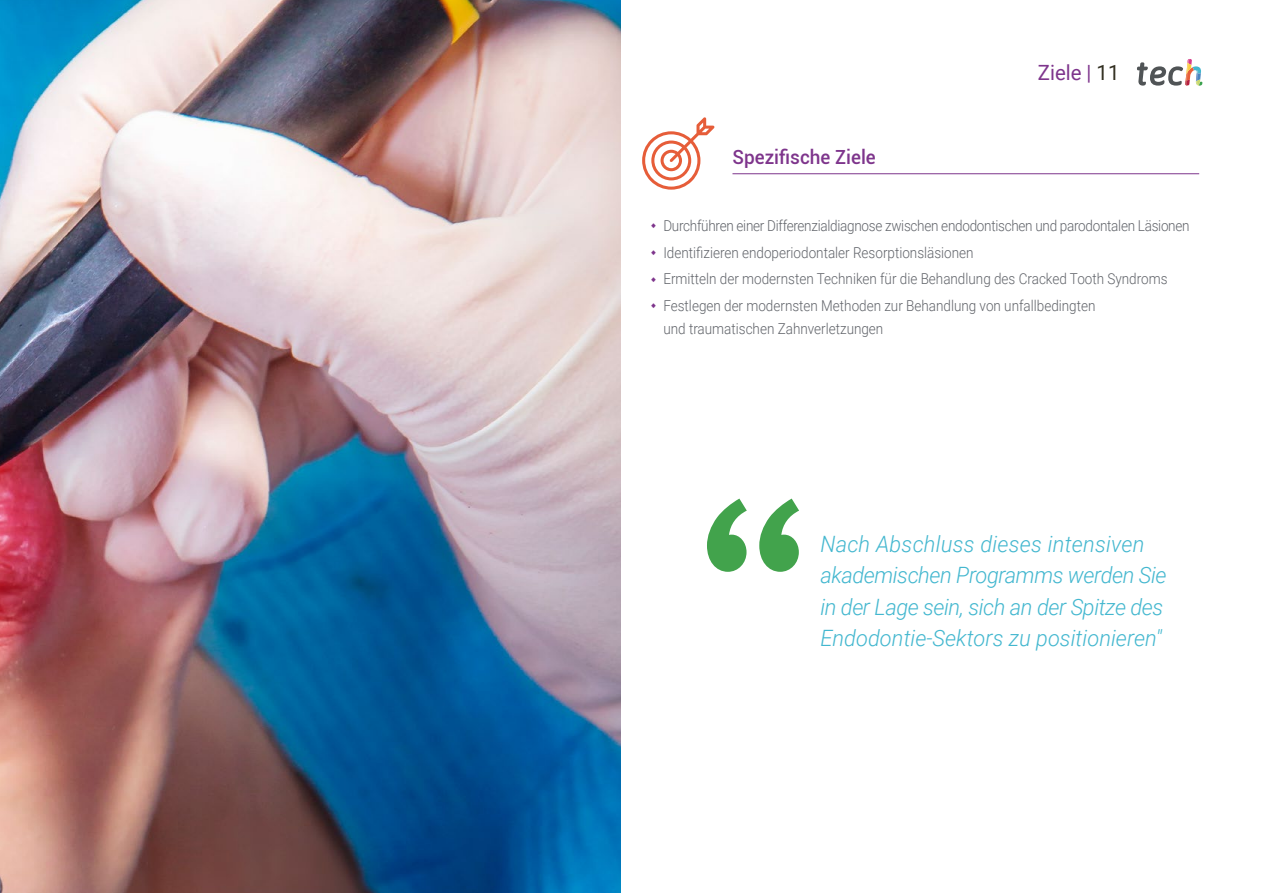
<style>
.page{position:relative;width:1263px;height:893px;background:#fff}
.page>*{position:absolute;margin:0;border:0;box-sizing:border-box;transform-origin:0 0}
.t1{font:italic 300 22.5px/31.5px "Roboto";color:#43b7cf}
.t2{font:21px "Roboto";color:#7e358c}
.t3{font:500 19.5px "Roboto";color:#7e358c}
.t4{font:300 15px/26.7px "Roboto";color:#61646a;scale:.9 1}
.s1{color:#312e20}
</style>
<div class="page">
<img style="left:0;top:0;width:621px;height:893px">
<svg style="left:707px;top:499px;width:92px;height:73px"></svg>
<svg style="left:1137px;top:59px;width:65px;height:27px"></svg>
<svg style="left:642px;top:117px;width:72px;height:73px"></svg>
<hr style="left:732px;top:173px;width:467px;height:1px;background:#7e358c">
<h3 class="t3" style="left:732px;top:144px;width:145px">Spezifische Ziele</h3>
<h2 class="t2" style="left:1038px;top:57px;width:83px">Ziele | <span class="s1">11</span></h2>
<p class="t4" style="left:663px;top:212px;width:586px">Durchführen einer Differenzialdiagnose zwischen endodontischen und parodontalen Läsionen Identifizieren endoperiodontaler Resorptionsläsionen<br>Ermitteln der modernsten Techniken für die Behandlung des Cracked Tooth Syndroms Festlegen der modernsten Methoden zur Behandlung von unfallbedingten</p>
<p class="t4" style="left:663px;top:314px;width:246px">und traumatischen Zahnverletzungen</p>
<h1 class="t1" style="left:820px;top:527px;width:348px">Nach Abschluss dieses intensiven akademischen Programms werden Sie in der Lage sein, sich an der Spitze des Endodontie-Sektors zu positionieren"</h1>
</div>
